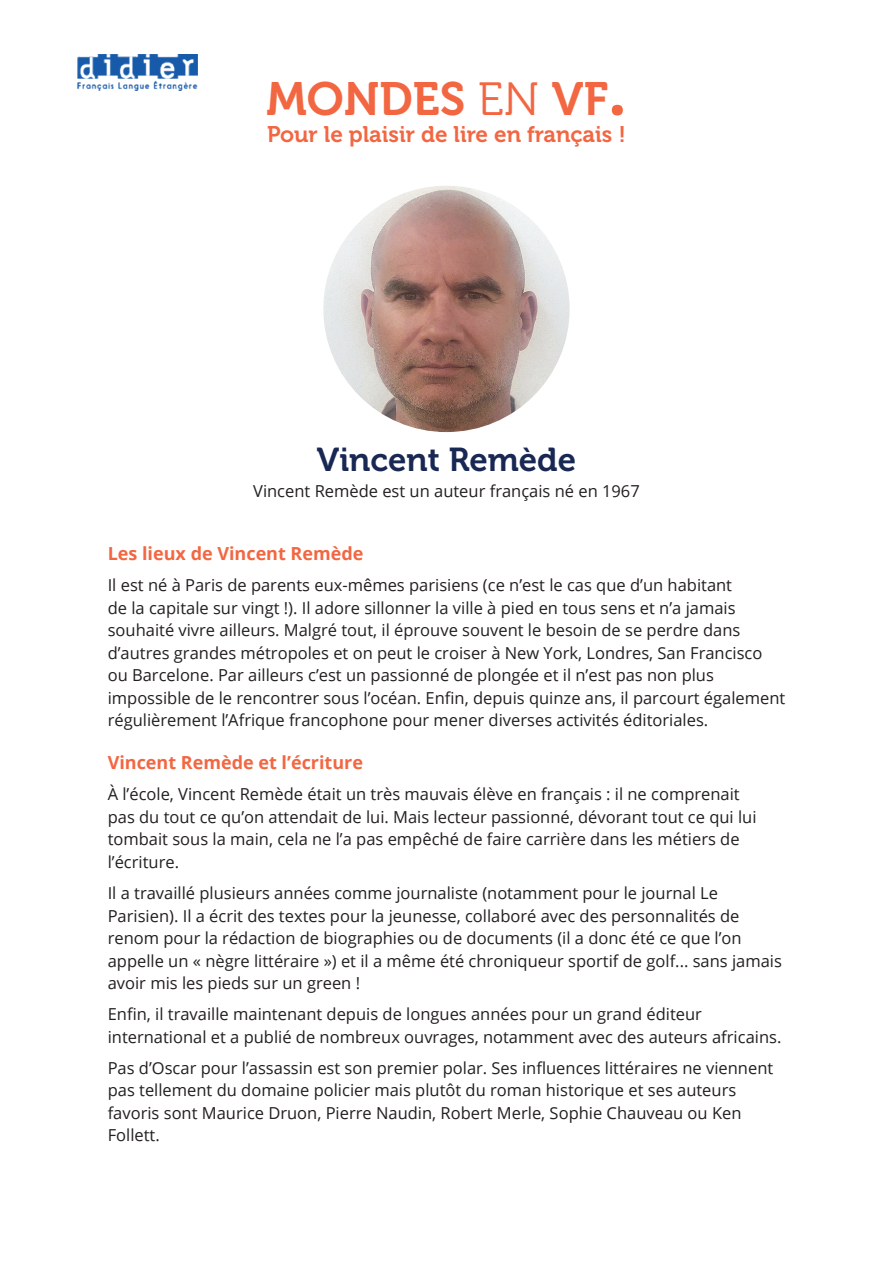
<style>
.page{position:relative;width:893px;height:1263px;background:#fff}
.page>*{position:absolute;margin:0;border:0;box-sizing:border-box;transform-origin:0 0}
.t1{font:46.5px "Museo 700";color:#f26742}
.t2{font:33px "Museo 700";color:#182853}
.t3{font:22.5px "Museo 700";color:#f26742}
.t4{font:700 18px "Open Sans";color:#f26742}
.t5{font:16.5px/22.5px "Open Sans";color:#231f20}
.s1{font-family:"Museo 300"}
.s2{font-family:"Open Sans";font-weight:700;font-size:64.5px}
</style>
<div class="page">
<img style="left:78px;top:54px;width:120px;height:37px">
<img style="left:323px;top:186px;width:247px;height:246px;border-radius:123px">
<h1 class="t1" style="left:266px;top:73px;width:362px">MONDES <span class="s1">EN</span> VF<span class="s2">.</span></h1>
<h3 class="t3" style="left:267px;top:121px;width:360px">Pour le plaisir de lire en français !</h3>
<h2 class="t2" style="left:317px;top:441px;width:261px">Vincent Remède</h2>
<p class="t5" style="left:253px;top:480px;width:388px">Vincent Remède est un auteur français né en 1967</p>
<p class="t4" style="left:108px;top:541px;width:257px">Les lieux de Vincent Remède</p>
<p class="t5" style="left:108px;top:573px;width:679px">Il est né à Paris de parents eux-mêmes parisiens (ce n’est le cas que d’un habitant<br>de la capitale sur vingt !). Il adore sillonner la ville à pied en tous sens et n’a jamais souhaité vivre ailleurs. Malgré tout, il éprouve souvent le besoin de se perdre dans d’autres grandes métropoles et on peut le croiser à New York, Londres, San Francisco ou Barcelone. Par ailleurs c’est un passionné de plongée et il n’est pas non plus impossible de le rencontrer sous l’océan. Enfin, depuis quinze ans, il parcourt également régulièrement l’Afrique francophone pour mener diverses activités éditoriales.</p>
<p class="t4" style="left:108px;top:750px;width:257px">Vincent Remède et l’écriture</p>
<p class="t5" style="left:108px;top:783px;width:650px">À l’école, Vincent Remède était un très mauvais élève en français : il ne comprenait pas du tout ce qu’on attendait de lui. Mais lecteur passionné, dévorant tout ce qui lui tombait sous la main, cela ne l’a pas empêché de faire carrière dans les métiers de l’écriture.</p>
<p class="t5" style="left:108px;top:881px;width:676px">Il a travaillé plusieurs années comme journaliste (notamment pour le journal Le Parisien). Il a écrit des textes pour la jeunesse, collaboré avec des personnalités de renom pour la rédaction de biographies ou de documents (il a donc été ce que l’on appelle un « nègre littéraire ») et il a même été chroniqueur sportif de golf... sans jamais avoir mis les pieds sur un green !</p>
<p class="t5" style="left:108px;top:1002px;width:675px">Enfin, il travaille maintenant depuis de longues années pour un grand éditeur international et a publié de nombreux ouvrages, notamment avec des auteurs africains.</p>
<p class="t5" style="left:108px;top:1056px;width:667px">Pas d’Oscar pour l’assassin est son premier polar. Ses influences littéraires ne viennent pas tellement du domaine policier mais plutôt du roman historique et ses auteurs favoris sont Maurice Druon, Pierre Naudin, Robert Merle, Sophie Chauveau ou Ken Follett.</p>
</div>
